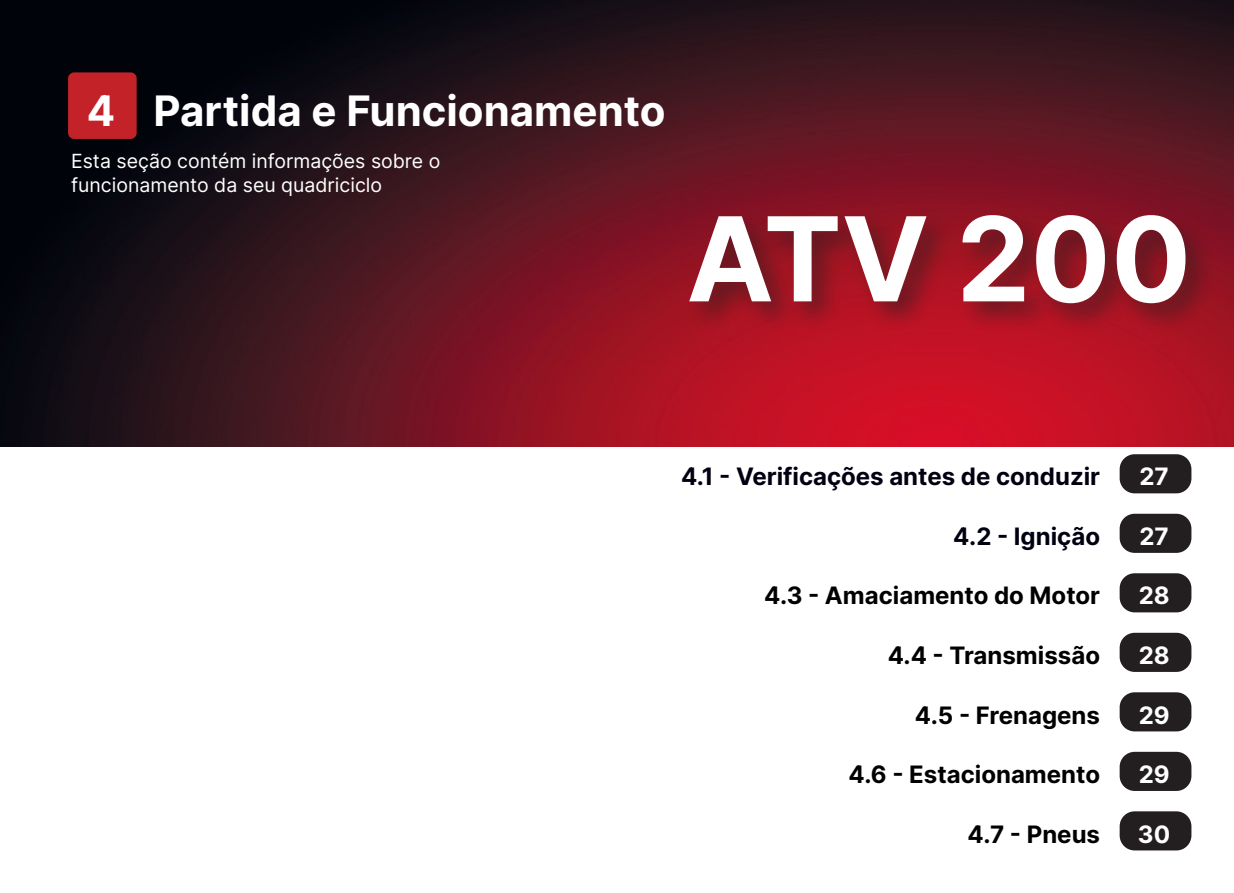
<style>
.page{position:relative;width:1234px;height:893px;background:#fff}
.page>*{position:absolute;margin:0;border:0;box-sizing:border-box;transform-origin:0 0}
.t1{font:700 117px "Inter";color:#fff}
.sub_título{font:700 42px "Inter";color:#fff}
.numero_indice{font:700 42px "Inter";color:#fff}
.numero_indice-2{font:700 24px "Inter";color:#000}
.numero_indice-3{font:700 24px "Inter";color:#001}
.numero_indice-4{font:700 24px "Inter";color:#fff}
.sub_título-2{font:19.5px/23.4px "Inter";color:#fff}
</style>
<div class="page">
<img style="left:0;top:0;width:1233px;height:446px">
<div style="left:684px;top:209px;width:531px;height:125px;background:#231f20;opacity:.5"></div>
<div style="left:1119px;top:454px;width:72px;height:39px;background:#231f20;border-radius:15px"></div>
<div style="left:1119px;top:514px;width:72px;height:39px;background:#231f20;border-radius:15px"></div>
<div style="left:1119px;top:573px;width:72px;height:39px;background:#231f20;border-radius:15px"></div>
<div style="left:1119px;top:633px;width:72px;height:39px;background:#231f20;border-radius:15px"></div>
<div style="left:1119px;top:692px;width:72px;height:39px;background:#231f20;border-radius:15px"></div>
<div style="left:1119px;top:752px;width:72px;height:39px;background:#231f20;border-radius:15px"></div>
<div style="left:1119px;top:811px;width:72px;height:39px;background:#231f20;border-radius:15px"></div>
<div style="left:68px;top:72px;width:69px;height:67px;background:#c32328;border-radius:6px"></div>
<p class="sub_título" style="left:154px;top:80px;width:513px">Partida e Funcionamento</p>
<p class="sub_título-2" style="left:71px;top:149px;width:371px">Esta seção contém informações sobre o funcionamento da seu quadriciclo</p>
<p class="numero_indice" style="left:87px;top:80px;width:30px">4</p>
<h1 class="t1" style="left:686px;top:174px;width:506px">ATV 200</h1>
<p class="numero_indice-3" style="left:680px;top:459px;width:420px">4.1 - Verificações antes de conduzir</p>
<p class="numero_indice-4" style="left:1139px;top:459px;width:31px">27</p>
<p class="numero_indice-3" style="left:953px;top:519px;width:148px">4.2 - Ignição</p>
<p class="numero_indice-4" style="left:1139px;top:519px;width:31px">27</p>
<p class="numero_indice-2" style="left:764px;top:578px;width:337px">4.3 - Amaciamento do Motor</p>
<p class="numero_indice-4" style="left:1138px;top:578px;width:32px">28</p>
<p class="numero_indice-2" style="left:887px;top:638px;width:214px">4.4 - Transmissão</p>
<p class="numero_indice-4" style="left:1138px;top:638px;width:32px">28</p>
<p class="numero_indice-2" style="left:914px;top:697px;width:186px">4.5 - Frenagens</p>
<p class="numero_indice-4" style="left:1138px;top:697px;width:32px">29</p>
<p class="numero_indice-2" style="left:848px;top:757px;width:253px">4.6 - Estacionamento</p>
<p class="numero_indice-4" style="left:1138px;top:757px;width:32px">29</p>
<p class="numero_indice-2" style="left:967px;top:816px;width:134px">4.7 - Pneus</p>
<p class="numero_indice-4" style="left:1137px;top:816px;width:34px">30</p>
</div>
